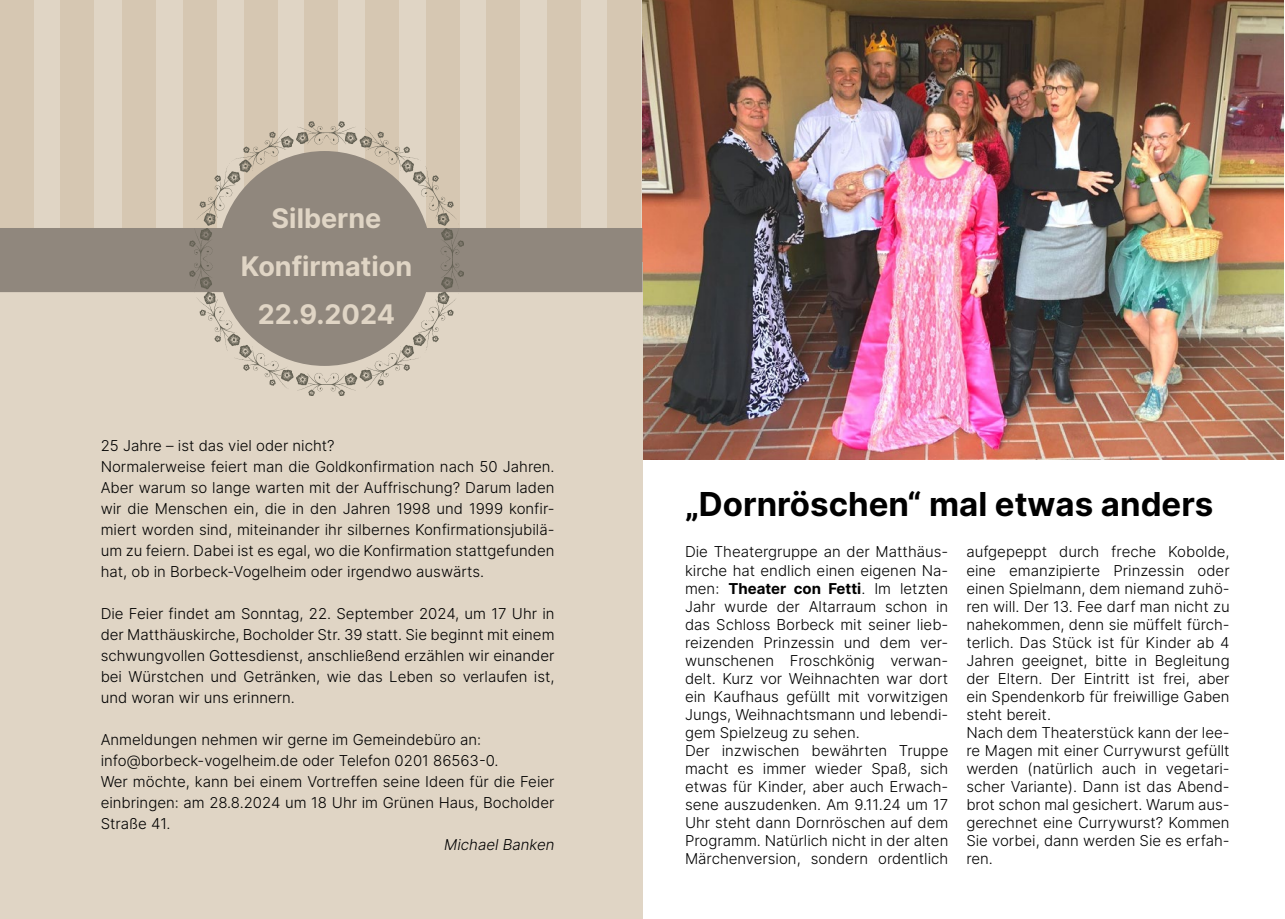
<style>
.page{position:relative;width:1285px;height:919px;background:#fff}
.page>*{position:absolute;margin:0;border:0;box-sizing:border-box;transform-origin:0 0}
.t1{font:700 33px "Inter";color:#000}
.t2{font:700 27px/48px "Inter";color:#e0d5c5;text-align:center}
.t3{font:300 15px/18px "Inter";color:#000}
.t4{font:italic 300 15px "Inter";color:#000}
.s1{font-weight:700}
</style>
<div class="page">
<div style="left:2px;top:0;width:640px;height:260px;background:#e0d5c5"></div>
<div style="left:0;top:0;width:33px;height:260px;background:#d6c7b2"></div>
<div style="left:61px;top:0;width:33px;height:260px;background:#d6c7b2"></div>
<img style="left:642px;top:0;width:641px;height:459px">
<div style="left:0;top:263px;width:642px;height:655px;background:#e0d5c5"></div>
<div style="left:123px;top:0;width:33px;height:260px;background:#d6c7b2"></div>
<div style="left:183px;top:0;width:34px;height:260px;background:#d6c7b2"></div>
<div style="left:244px;top:0;width:33px;height:260px;background:#d6c7b2"></div>
<div style="left:304px;top:0;width:34px;height:260px;background:#d6c7b2"></div>
<div style="left:365px;top:0;width:33px;height:260px;background:#d6c7b2"></div>
<div style="left:426px;top:0;width:33px;height:260px;background:#d6c7b2"></div>
<div style="left:486px;top:0;width:33px;height:260px;background:#d6c7b2"></div>
<div style="left:547px;top:0;width:33px;height:260px;background:#d6c7b2"></div>
<div style="left:607px;top:0;width:34px;height:260px;background:#d6c7b2"></div>
<svg style="left:0;top:151px;width:642px;height:142px"></svg>
<img style="left:190px;top:121px;width:273px;height:274px">
<h2 class="t2" style="left:241px;top:193px;width:173px">Silberne<br>Konfirmation<br>22.9.2024</h2>
<p class="t3" style="left:101px;top:434px;width:455px;line-height:21px">25 Jahre – ist das viel oder nicht?<br>Normalerweise feiert man die Goldkonfirmation nach 50 Jahren.<br>Aber warum so lange warten mit der Auffrischung? Darum laden wir die Menschen ein, die in den Jahren 1998 und 1999 konfir&shy;miert worden sind, miteinander ihr silbernes Konfirmationsjubilä&shy;um zu feiern. Dabei ist es egal, wo die Konfirmation stattgefunden hat, ob in Borbeck-Vogelheim oder irgendwo auswärts.</p>
<p class="t3" style="left:101px;top:602px;width:455px;line-height:21px;text-align:justify">Die Feier findet am Sonntag, 22. September 2024, um 17 Uhr in der Matthäuskirche, Bocholder Str. 39 statt. Sie beginnt mit einem schwungvollen Gottesdienst, anschließend erzählen wir einander bei Würstchen und Getränken, wie das Leben so verlaufen ist, und woran wir uns erinnern.</p>
<p class="t3" style="left:101px;top:728px;width:455px;line-height:21px">Anmeldungen nehmen wir gerne im Gemeindebüro an: info@borbeck-vogelheim.de oder Telefon 0201 86563-0.<br>Wer möchte, kann bei einem Vortreffen seine Ideen für die Feier einbringen: am 28.8.2024 um 18 Uhr im Grünen Haus, Bocholder Straße 41.</p>
<p class="t4" style="left:444px;top:833px;width:112px">Michael Banken</p>
<h1 class="t1" style="left:685px;top:479px;width:530px">„Dornröschen“ mal etwas anders</h1>
<p class="t3" style="left:685px;top:543px;width:265px">Die Theatergruppe an der Matthäus&shy;kirche hat endlich einen eigenen Na&shy;men: <span class="s1">Theater con Fetti</span>. Im letzten Jahr wurde der Altarraum schon in das Schloss Borbeck mit seiner lieb&shy;reizenden Prinzessin und dem ver&shy;wunschenen Froschkönig verwan&shy;delt. Kurz vor Weihnachten war dort ein Kaufhaus gefüllt mit vorwitzigen Jungs, Weihnachtsmann und lebendi&shy;gem Spielzeug zu sehen.<br>Der inzwischen bewährten Truppe macht es immer wieder Spaß, sich etwas für Kinder, aber auch Erwach&shy;sene auszudenken. Am 9.11.24 um 17<br>Uhr steht dann Dornröschen auf dem Programm. Natürlich nicht in der alten Märchenversion, sondern ordentlich</p>
<p class="t3" style="left:966px;top:543px;width:265px">aufgepeppt durch freche Kobolde, eine emanzipierte Prinzessin oder einen Spielmann, dem niemand zuhö&shy;ren will. Der 13. Fee darf man nicht zu nahekommen, denn sie müffelt fürch&shy;terlich. Das Stück ist für Kinder ab 4<br>Jahren geeignet, bitte in Begleitung der Eltern. Der Eintritt ist frei, aber ein Spendenkorb für freiwillige Gaben steht bereit.<br>Nach dem Theaterstück kann der lee&shy;re Magen mit einer Currywurst gefüllt werden (natürlich auch in vegetari&shy;scher Variante). Dann ist das Abend&shy;brot schon mal gesichert. Warum aus&shy;gerechnet eine Currywurst? Kommen Sie vorbei, dann werden Sie es erfah&shy;ren.</p>
</div>
